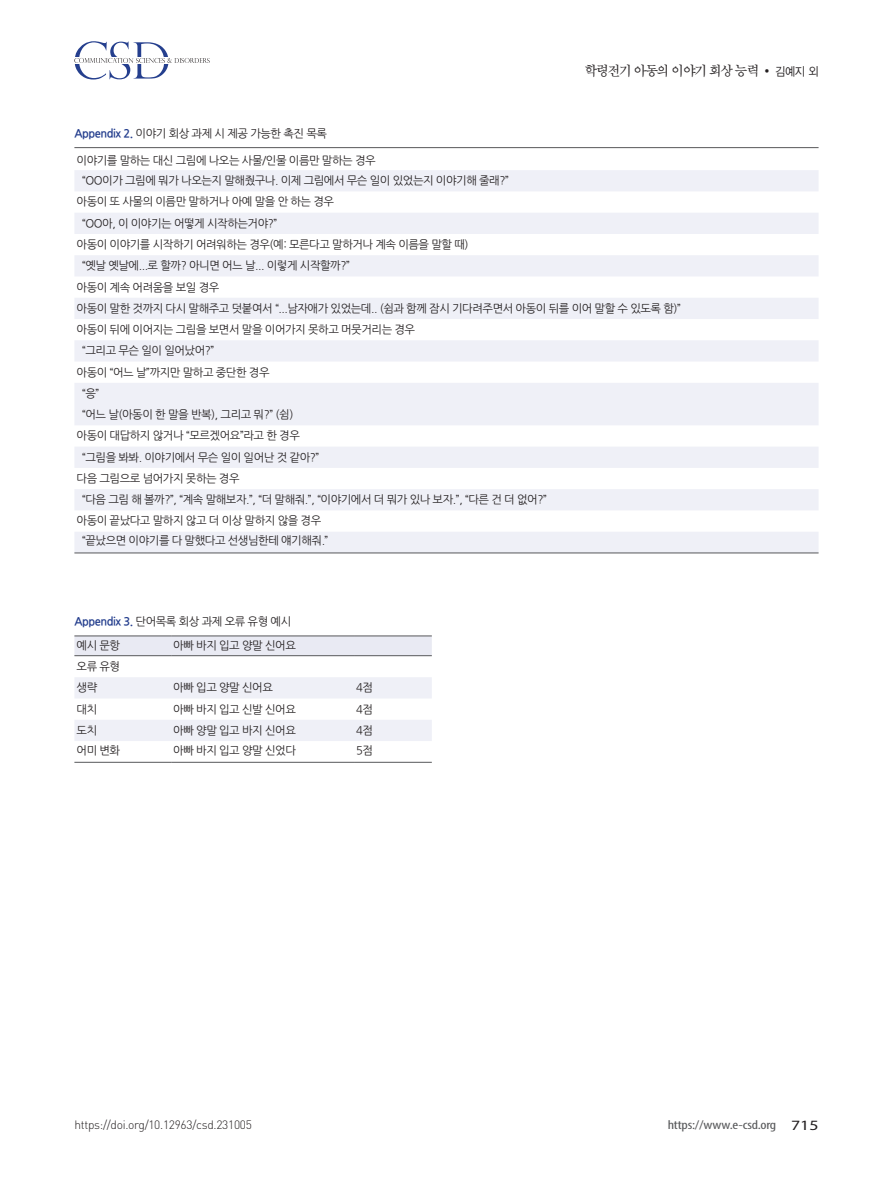
<style>
.page{position:relative;width:893px;height:1191px;background:#fff}
.page>*{position:absolute;margin:0;border:0;box-sizing:border-box;transform-origin:0 0}
.t1{font:14.25px "San Sw M";letter-spacing:-.05em;color:#231f20;scale:.95 1}
.t2{font:condensed 12.75px "Myriad Pro";letter-spacing:-.015em;color:#57585a;scale:1.25 1}
.t3{font:300 12px "DIN Pro";letter-spacing:-.025em;color:#231f20}
.t4{font:11.25px/20.2px "Nanum Gothic OTF";letter-spacing:-.04em;color:#231f20}
.s1{font-family:"Dotum"}
.s2{font-family:"YDVYGO32";font-size:12px}
.s3{font-family:"Nanum Gothic OTF Bold";color:#253f8e}
.s4{font-stretch:normal;font-size:14.25px;color:#231f20}
</style>
<div class="page">
<svg style="left:74px;top:41px;width:136px;height:38px"></svg>
<svg style="left:75px;top:170px;width:743px;height:382px;fill:#eff0f7"></svg>
<hr style="left:74px;top:147px;width:745px;height:1px;background:#57585a">
<hr style="left:74px;top:552px;width:745px;height:1px;background:#57585a">
<div style="left:74px;top:636px;width:358px;height:19px;background:#e9eaf3"></div>
<svg style="left:75px;top:677px;width:357px;height:64px"></svg>
<hr style="left:74px;top:635px;width:97px;height:1px;background:#57585a">
<hr style="left:171px;top:635px;width:183px;height:1px;background:#57585a">
<hr style="left:354px;top:635px;width:78px;height:1px;background:#57585a">
<hr style="left:74px;top:655px;width:97px;height:1px;background:#57585a">
<hr style="left:171px;top:655px;width:183px;height:1px;background:#57585a">
<hr style="left:354px;top:655px;width:78px;height:1px;background:#57585a">
<hr style="left:74px;top:762px;width:97px;height:1px;background:#57585a">
<hr style="left:171px;top:762px;width:183px;height:1px;background:#57585a">
<hr style="left:354px;top:762px;width:78px;height:1px;background:#57585a">
<p class="t1" style="left:585px;top:64px;width:248px">학령전기 아동의 이야기 회상 능력 <span class="s1">•</span> <span class="s2">김예지 외</span></p>
<p class="t4" style="left:74px;top:123px;width:254px"><span class="s3">Appendix 2.</span> 이야기 회상 과제 시 제공 가능한 촉진 목록</p>
<p class="t4" style="left:82px;top:150px;width:429px;text-indent:-5px">이야기를 말하는 대신 그림에 나오는 사물/인물 이름만 말하는 경우<br>“OO이가 그림에 뭐가 나오는지 말해줬구나. 이제 그림에서 무슨 일이 있었는지 이야기해 줄래?”</p>
<p class="t4" style="left:77px;top:191px;width:259px">아동이 또 사물의 이름만 말하거나 아예 말을 안 하는 경우</p>
<p class="t4" style="left:82px;top:213px;width:197px">“OO아, 이 이야기는 어떻게 시작하는거야?”</p>
<p class="t4" style="left:77px;top:234px;width:394px">아동이 이야기를 시작하기 어려워하는 경우(예: 모른다고 말하거나 계속 이름을 말할 때)</p>
<p class="t4" style="left:82px;top:255px;width:270px">“옛날 옛날에...로 할까? 아니면 어느 날... 이렇게 시작할까?”</p>
<p class="t4" style="left:77px;top:276px;width:144px">아동이 계속 어려움을 보일 경우</p>
<p class="t4" style="left:77px;top:298px;width:606px">아동이 말한 것까지 다시 말해주고 덧붙여서 “...남자애가 있었는데.. (쉼과 함께 잠시 기다려주면서 아동이 뒤를 이어 말할 수 있도록 함)”</p>
<p class="t4" style="left:77px;top:319px;width:340px">아동이 뒤에 이어지는 그림을 보면서 말을 이어가지 못하고 머뭇거리는 경우</p>
<p class="t4" style="left:82px;top:340px;width:134px">“그리고 무슨 일이 일어났어?”</p>
<p class="t4" style="left:77px;top:361px;width:195px">아동이 “어느 날”까지만 말하고 중단한 경우</p>
<p class="t4" style="left:82px;top:383px;width:19px">“응”</p>
<p class="t4" style="left:82px;top:404px;width:213px">“어느 날(아동이 한 말을 반복), 그리고 뭐?” (쉼)</p>
<p class="t4" style="left:77px;top:425px;width:225px">아동이 대답하지 않거나 “모르겠어요”라고 한 경우</p>
<p class="t4" style="left:82px;top:446px;width:239px">“그림을 봐봐. 이야기에서 무슨 일이 일어난 것 같아?”</p>
<p class="t4" style="left:77px;top:468px;width:165px">다음 그림으로 넘어가지 못하는 경우</p>
<p class="t4" style="left:82px;top:489px;width:466px">“다음 그림 해 볼까?”, “계속 말해보자.”, “더 말해줘.”, “이야기에서 더 뭐가 있나 보자.”, “다른 건 더 없어?”</p>
<p class="t4" style="left:77px;top:510px;width:246px">아동이 끝났다고 말하지 않고 더 이상 말하지 않을 경우</p>
<p class="t4" style="left:82px;top:530px;width:248px">“끝났으면 이야기를 다 말했다고 선생님한테 얘기해줘.”</p>
<p class="t4" style="left:74px;top:609px;width:218px;line-height:24.3px"><span class="s3">Appendix 3.</span> 단어목록 회상 과제 오류 유형 예시 예시 문항</p>
<p class="t4" style="left:173px;top:635px;width:124px">아빠 바지 입고 양말 신어요</p>
<p class="t4" style="left:77px;top:655px;width:45px;line-height:21.3px">오류 유형 생략</p>
<p class="t4" style="left:173px;top:677px;width:101px">아빠 입고 양말 신어요</p>
<p class="t4" style="left:356px;top:677px;width:18px">4점</p>
<p class="t4" style="left:77px;top:698px;width:22px">대치</p>
<p class="t4" style="left:173px;top:698px;width:124px">아빠 바지 입고 신발 신어요</p>
<p class="t4" style="left:356px;top:698px;width:18px">4점</p>
<p class="t4" style="left:77px;top:720px;width:22px">도치</p>
<p class="t4" style="left:173px;top:720px;width:124px">아빠 양말 입고 바지 신어요</p>
<p class="t4" style="left:356px;top:720px;width:18px">4점</p>
<p class="t4" style="left:77px;top:740px;width:45px">어미 변화</p>
<p class="t4" style="left:173px;top:740px;width:124px">아빠 바지 입고 양말 신었다</p>
<p class="t4" style="left:356px;top:740px;width:18px">5점</p>
<p class="t3" style="left:74px;top:1116px;width:179px">https://doi.org/10.12963/csd.231005</p>
<p class="t2" style="left:668px;top:1117px;width:122px">https://www.e-csd.org <span class="s4">715</span></p>
</div>
